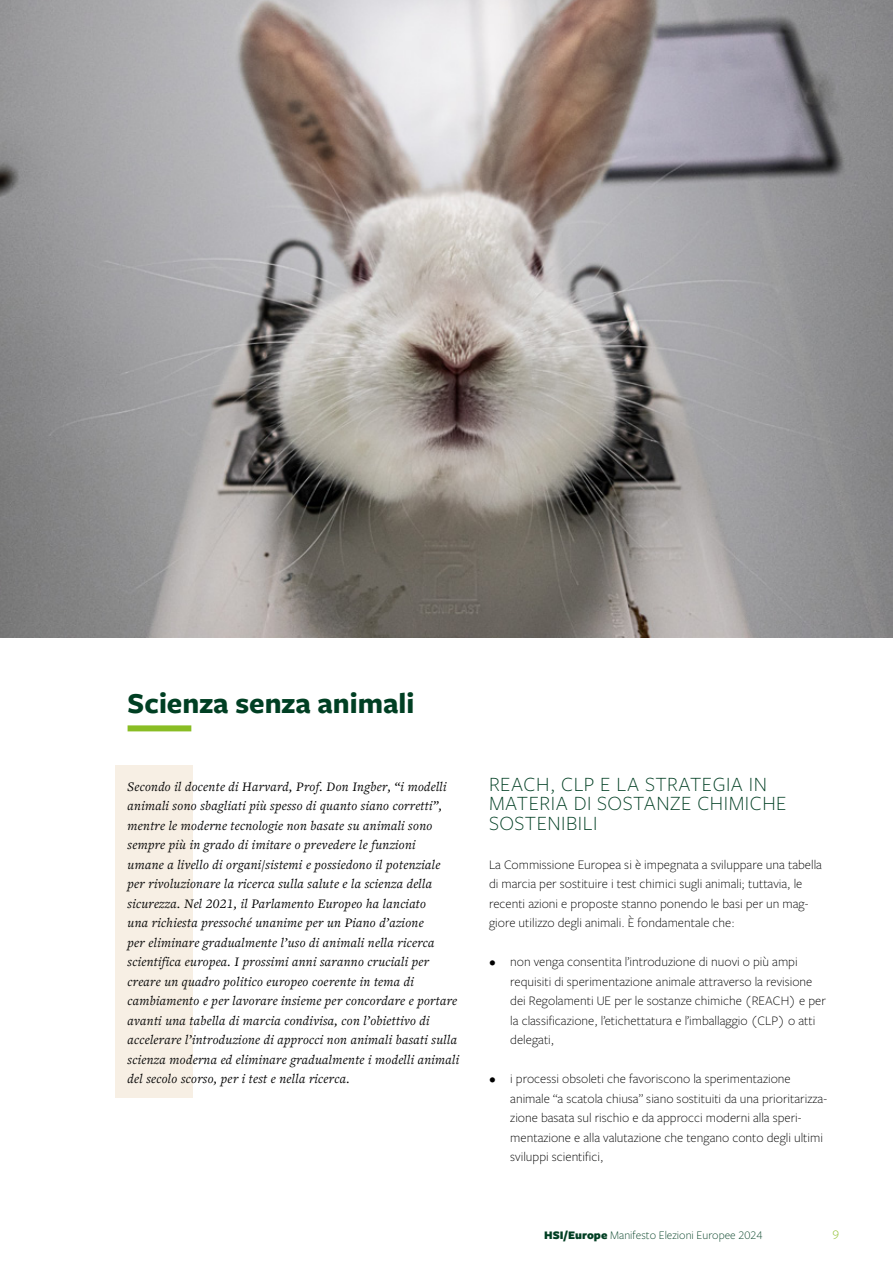
<style>
.page{position:relative;width:893px;height:1263px;background:#fff}
.page>*{position:absolute;margin:0;border:0;box-sizing:border-box;transform-origin:0 0}
.t1{font:700 30px "Freight Sans Pro";color:#003f23}
.t2{font:300 21px/19.5px "Freight Sans Pro";letter-spacing:.025em;color:#003f23}
.t3{font:italic 13.5px/19.5px "Freight Text Pro";letter-spacing:.02em;color:#000}
.t4{font:300 13.5px/19.5px "Freight Sans Pro";color:#000}
.t5{font:300 13.5px "Freight Sans Pro";color:#89bd24}
.t6{font:300 12px "Freight Sans Pro";color:#003f23}
.s1{font-weight:900}
</style>
<div class="page">
<div style="left:115px;top:765px;width:78px;height:333px;background:#f7efe4"></div>
<div style="left:128px;top:725px;width:63px;height:6px;background:#89bd24"></div>
<img style="left:0;top:0;width:893px;height:637px">
<h1 class="t1" style="left:128px;top:682px;width:288px">Scienza senza animali</h1>
<p class="t3" style="left:128px;top:776px;width:333px">Secondo il docente di Harvard, Prof. Don Ingber, “i modelli animali sono sbagliati più spesso di quanto siano corretti”, mentre le moderne tecnologie non basate su animali sono sempre più in grado di imitare o prevedere le funzioni<br>umane a livello di organi/sistemi e possiedono il potenziale per rivoluzionare la ricerca sulla salute e la scienza della sicurezza. Nel 2021, il Parlamento Europeo ha lanciato<br>una richiesta pressoché unanime per un Piano d’azione<br>per eliminare gradualmente l’uso di animali nella ricerca scientifica europea. I prossimi anni saranno cruciali per creare un quadro politico europeo coerente in tema di cambiamento e per lavorare insieme per concordare e portare avanti una tabella di marcia condivisa, con l’obiettivo di accelerare l’introduzione di approcci non animali basati sulla scienza moderna ed eliminare gradualmente i modelli animali del secolo scorso, per i test e nella ricerca.</p>
<h2 class="t2" style="left:489px;top:773px;width:299px">REACH, CLP E LA STRATEGIA IN<br>MATERIA DI SOSTANZE CHIMICHE<br>SOSTENIBILI</h2>
<p class="t4" style="left:489px;top:854px;width:334px">La Commissione Europea si è impegnata a sviluppare una tabella di marcia per sostituire i test chimici sugli animali; tuttavia, le recenti azioni e proposte stanno ponendo le basi per un mag&shy;giore utilizzo degli animali. È fondamentale che:</p>
<p class="t4" style="left:510px;top:951px;width:317px;text-indent:-21px">• non venga consentita l’introduzione di nuovi o più ampi requisiti di sperimentazione animale attraverso la revisione dei Regolamenti UE per le sostanze chimiche (REACH) e per la classificazione, l’etichettatura e l’imballaggio (CLP) o atti delegati,</p>
<p class="t4" style="left:510px;top:1068px;width:318px;text-indent:-21px">• i processi obsoleti che favoriscono la sperimentazione animale “a scatola chiusa” siano sostituiti da una prioritarizza&shy;zione basata sul rischio e da approcci moderni alla speri&shy;mentazione e alla valutazione che tengano conto degli ultimi sviluppi scientifici,</p>
<p class="t6" style="left:544px;top:1227px;width:220px"><span class="s1">HSI/Europe</span> Manifesto Elezioni Europee 2024</p>
<p class="t5" style="left:832px;top:1226px;width:8px">9</p>
</div>
